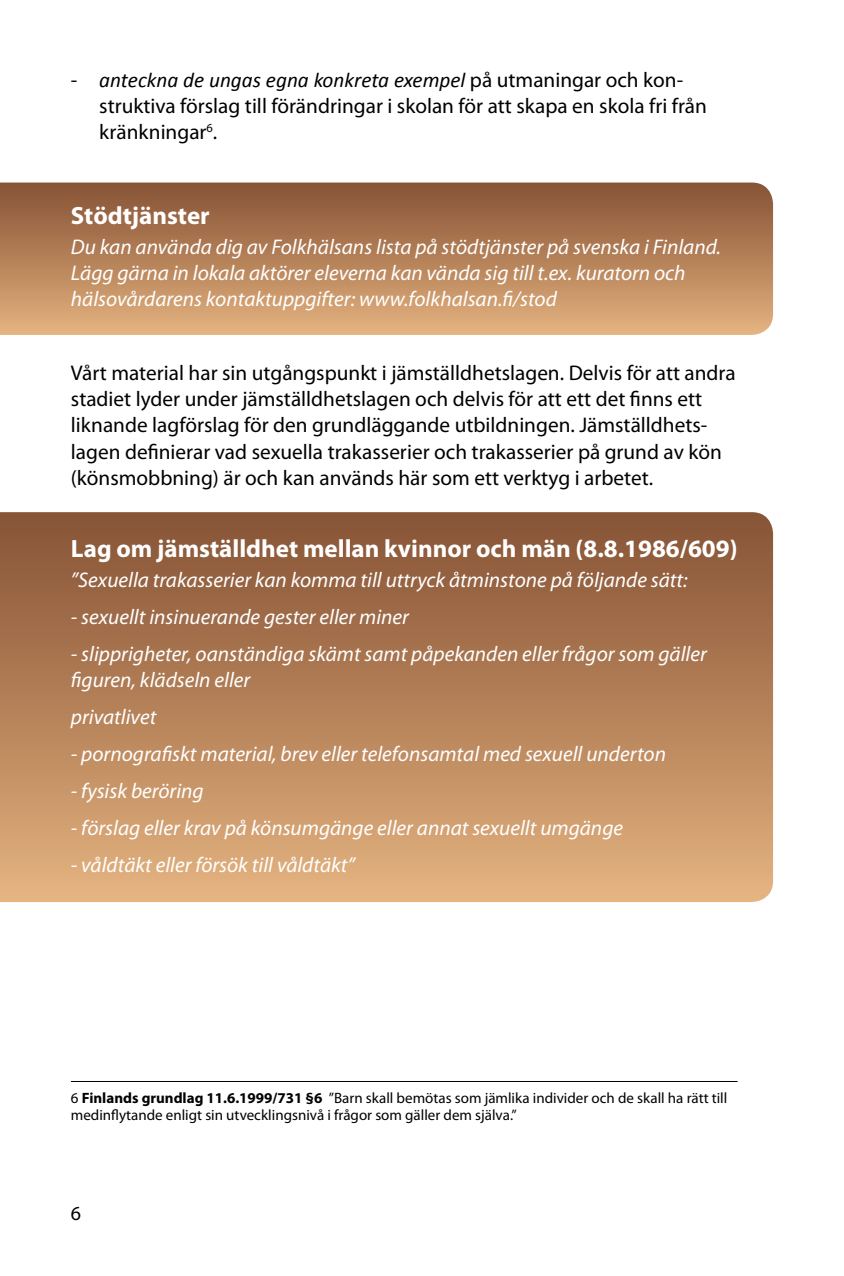
<style>
.page{position:relative;width:844px;height:1276px;background:#fff}
.page>*{position:absolute;margin:0;border:0;box-sizing:border-box;transform-origin:0 0}
.t1{font:700 25px "Myriad Pro";color:#fff}
.t2{font:italic 21.25px/26.2px "Myriad Pro";color:#fff}
.t3{font:21.25px/26.2px "Myriad Pro";color:#000}
.t4{font:italic 21.25px "Calibri";color:#000}
.t5{font:20px "Myriad Pro";color:#000}
.t6{font:15px/17.5px "Myriad Pro";color:#000}
.s1{font-family:"Myriad Pro";font-style:normal}
.s2{font-weight:700}
</style>
<div class="page">
<svg style="left:0;top:182px;width:772px;height:153px;background:#b5825a"></svg>
<svg style="left:0;top:512px;width:772px;height:390px;background:#b48259"></svg>
<hr style="left:71px;top:1081px;width:666px;height:1px;background:#000">
<p class="t4" style="left:71px;top:67px;width:613px"><span class="s1">-</span> anteckna de ungas egna konkreta exempel <span class="s1">på utmaningar och kon-</span></p>
<p class="t3" style="left:99px;top:92px;width:609px">struktiva förslag till förändringar i skolan för att skapa en skola fri från kränkningar<sup>6</sup>.</p>
<p class="t1" style="left:71px;top:199px;width:140px">Stödtjänster</p>
<p class="t2" style="left:71px;top:233px;width:651px">Du kan använda dig av Folkhälsans lista på stödtjänster på svenska i Finland.<br>Lägg gärna in lokala aktörer eleverna kan vända sig till t.ex. kuratorn och hälsovårdarens kontaktuppgifter: www.folkhalsan.fi/stod</p>
<p class="t3" style="left:71px;top:359px;width:666px">Vårt material har sin utgångspunkt i jämställdhetslagen. Delvis för att andra stadiet lyder under jämställdhetslagen och delvis för att ett det finns ett liknande lagförslag för den grundläggande utbildningen. Jämställdhets&shy;lagen definierar vad sexuella trakasserier och trakasserier på grund av kön (könsmobbning) är och kan används här som ett verktyg i arbetet.</p>
<p class="t1" style="left:71px;top:532px;width:668px">Lag om jämställdhet mellan kvinnor och män (8.8.1986/609)</p>
<p class="t2" style="left:71px;top:566px;width:618px">”Sexuella trakasserier kan komma till uttryck åtminstone på följande sätt:</p>
<p class="t2" style="left:71px;top:603px;width:339px">- sexuellt insinuerande gester eller miner</p>
<p class="t2" style="left:71px;top:640px;width:637px">- slipprigheter, oanständiga skämt samt påpekanden eller frågor som gäller figuren, klädseln eller</p>
<p class="t2" style="left:71px;top:703px;width:87px">privatlivet</p>
<p class="t2" style="left:71px;top:740px;width:596px">- pornografiskt material, brev eller telefonsamtal med sexuell underton</p>
<p class="t2" style="left:71px;top:777px;width:134px">- fysisk beröring</p>
<p class="t2" style="left:71px;top:814px;width:553px">- förslag eller krav på könsumgänge eller annat sexuellt umgänge</p>
<p class="t2" style="left:71px;top:851px;width:286px">- våldtäkt eller försök till våldtäkt”</p>
<p class="t6" style="left:71px;top:1088px;width:657px">6 <span class="s2">Finlands grundlag 11.6.1999/731 §6</span> ”Barn skall bemötas som jämlika individer och de skall ha rätt till medinflytande enligt sin utvecklingsnivå i frågor som gäller dem själva.”</p>
<p class="t5" style="left:71px;top:1201px;width:12px">6</p>
</div>
